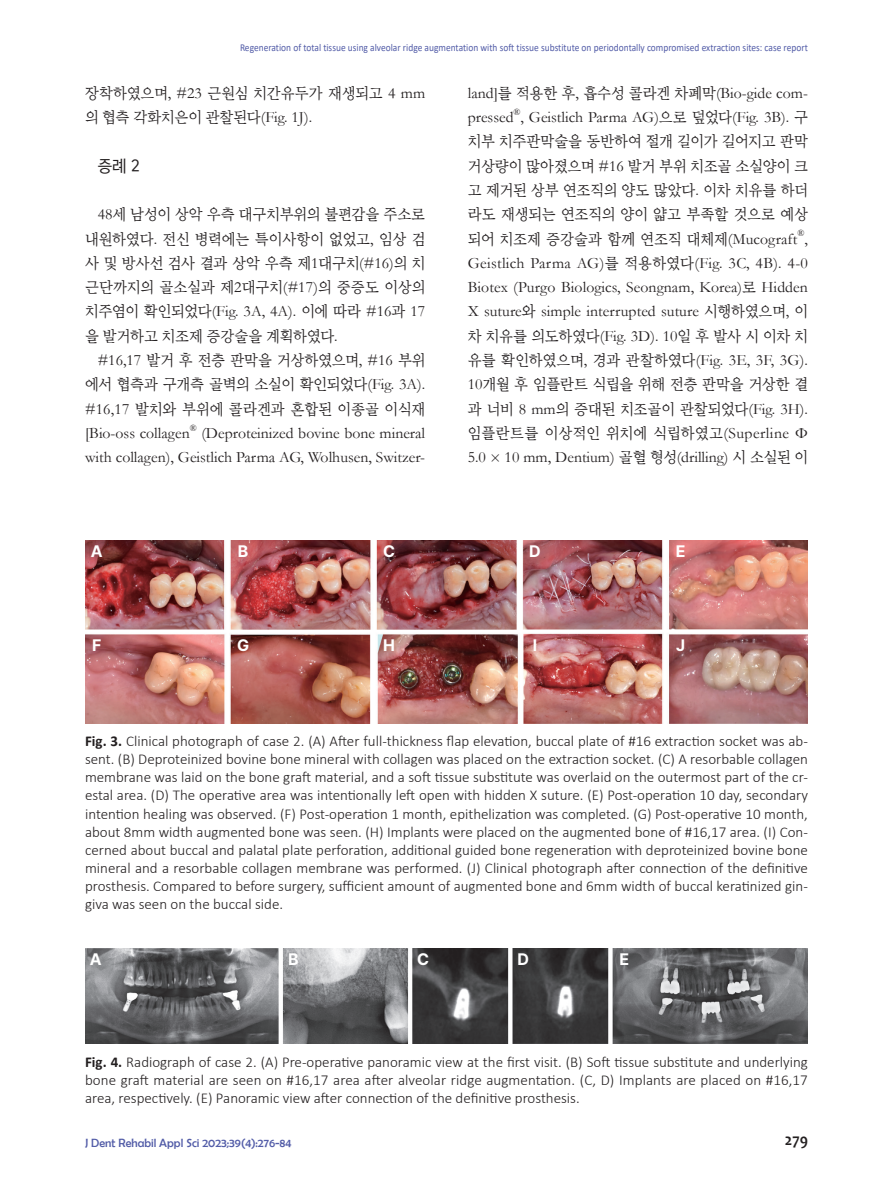
<style>
.page{position:relative;width:893px;height:1191px;background:#fff}
.page>*{position:absolute;margin:0;border:0;box-sizing:border-box;transform-origin:0 0}
.t1{font:700 16.5px "Pretendard";color:#fff}
.t2{font:700 16.5px "Candara";color:#231f20;scale:.95 1}
.t3{font:16.5px "Bareun Dotum Pro 1";color:#231f20;scale:.95 1}
.t4{font:15.75px/24.3px "Bareun Batang Pro 1";color:#231f20;text-align:justify;scale:.96 1}
.t5{font:15.75px/24.3px "Garamond";color:#231f20;text-align:right}
.t6{font:300 15px/18px "Calibri";color:#231f20;text-align:justify}
.t7{font:12px "Berlin Sans FB";color:#535da8}
.t8{font:10.5px "Calibri";color:#535da8;scale:.9 1}
.t9{font:9.15px "Garamond";color:#231f20}
.s1{font-family:"Garamond"}
.s2{font-family:"Bareun Batang Pro 1"}
.s3{font-weight:700}
</style>
<div class="page">
<img style="left:85px;top:540px;width:723px;height:183px">
<img style="left:85px;top:948px;width:723px;height:95px">
<p class="t8" style="left:240px;top:40px;width:632px">Regeneration of total tissue using alveolar ridge augmentation with soft tissue substitute on periodontally compromised extraction sites: case report</p>
<p class="t4" style="left:85px;top:81px;width:356px">장착하였으며<span class="s1">, #23</span> 근원심 치간유두가 재생되고 <span class="s1">4 mm </span>의 협측 각화치은이 관찰된다<span class="s1">(Fig. 1J).</span></p>
<p class="t3" style="left:98px;top:158px;width:45px">증례 2</p>
<p class="t4" style="left:85px;top:202px;width:356px;text-indent:13px"><span class="s1">48</span>세 남성이 상악 우측 대구치부위의 불편감을 주소로 내원하였다<span class="s1">.</span> 전신 병력에는 특이사항이 없었고<span class="s1">,</span> 임상 검 사 및 방사선 검사 결과 상악 우측 제<span class="s1">1</span>대구치<span class="s1">(#16)</span>의 치 근단까지의 골소실과 제<span class="s1">2</span>대구치<span class="s1">(#17)</span>의 중증도 이상의</p>
<p class="t5" style="left:85px;top:299px;width:342px"><span class="s2">치주염이 확인되었다</span>(Fig. 3A, 4A). <span class="s2">이에 따라</span> #16<span class="s2">과</span> 17</p>
<p class="t4" style="left:85px;top:324px;width:265px">을 발거하고 치조제 증강술을 계획하였다<span class="s1">.</span></p>
<p class="t4" style="left:98px;top:348px;width:343px"><span class="s1">#16,17</span> 발거 후 전층 판막을 거상하였으며<span class="s1">, #16</span> 부위</p>
<p class="t4" style="left:85px;top:372px;width:356px">에서 협측과 구개측 골벽의 소실이 확인되었다<span class="s1">(Fig. 3A).</span></p>
<p class="t4" style="left:85px;top:397px;width:356px"><span class="s1">#16,17</span> 발치와 부위에 콜라겐과 혼합된 이종골 이식재</p>
<p class="t5" style="left:85px;top:420px;width:106px">[Bio-oss collagen</p>
<p class="t9" style="left:190px;top:422px;width:8px">®</p>
<p class="t5" style="left:85px;top:420px;width:342px">(Deproteinized bovine bone mineral<br>with collagen), Geistlich Parma AG, Wolhusen, Switzer-</p>
<p class="t5" style="left:468px;top:80px;width:342px;text-align:left">land]<span class="s2">를 적용한 후</span>, <span class="s2">흡수성 콜라겐 차폐막</span>(Bio-gide com&shy;pressed , Geistlich Parma AG)<span class="s2">으로 덮었다</span>(Fig. 3B). <span class="s2">구</span></p>
<p class="t9" style="left:513px;top:106px;width:8px">®</p>
<p class="t4" style="left:468px;top:129px;width:356px">치부 치주판막술을 동반하여 절개 길이가 길어지고 판막 거상량이 많아졌으며 <span class="s1">#16</span> 발거 부위 치조골 소실양이 크 고 제거된 상부 연조직의 양도 많았다<span class="s1">.</span> 이차 치유를 하더 라도 재생되는 연조직의 양이 얇고 부족할 것으로 예상 되어 치조제 증강술과 함께 연조직 대체제<span class="s1">(Mucograft</span></p>
<p class="t9" style="left:797px;top:227px;width:8px">®</p>
<p class="t5" style="left:468px;top:226px;width:342px;text-align:justify;text-indent:337px">, Geistlich Parma AG)<span class="s2">를 적용하였다</span>(Fig. 3C, 4B). 4-0<br>Biotex (Purgo Biologics, Seongnam, Korea)<span class="s2">로</span> Hidden X suture<span class="s2">와</span> simple interrupted suture <span class="s2">시행하였으며</span>, <span class="s2">이</span></p>
<p class="t4" style="left:468px;top:324px;width:356px">차 치유를 의도하였다<span class="s1">(Fig. 3D). 10</span>일 후 발사 시 이차 치</p>
<p class="t5" style="left:468px;top:347px;width:342px"><span class="s2">유를 확인하였으며</span>, <span class="s2">경과 관찰하였다</span>(Fig. 3E, 3F, 3G).</p>
<p class="t4" style="left:468px;top:372px;width:356px"><span class="s1">10</span>개월 후 임플란트 식립을 위해 전층 판막을 거상한 결 과 너비 <span class="s1">8 mm</span>의 증대된 치조골이 관찰되었다<span class="s1">(Fig. 3H). </span>임플란트를 이상적인 위치에 식립하였고<span class="s1">(Superline Φ</span></p>
<p class="t5" style="left:468px;top:445px;width:342px">5.0 × 10 mm, Dentium) <span class="s2">골혈 형성</span>(drilling) <span class="s2">시 소실된 이</span></p>
<p class="t1" style="left:91px;top:539px;width:13px">A</p>
<p class="t1" style="left:238px;top:539px;width:12px">B</p>
<p class="t1" style="left:383px;top:539px;width:13px">C</p>
<p class="t1" style="left:529px;top:539px;width:13px">D</p>
<p class="t1" style="left:676px;top:539px;width:11px">E</p>
<p class="t1" style="left:92px;top:633px;width:11px">F</p>
<p class="t1" style="left:237px;top:633px;width:14px">G</p>
<p class="t1" style="left:383px;top:633px;width:13px">H</p>
<p class="t1" style="left:533px;top:633px;width:6px">I</p>
<p class="t1" style="left:676px;top:633px;width:11px">J</p>
<p class="t6" style="left:85px;top:732px;width:724px"><span class="s3">Fig. 3.</span> Clinical photograph of case 2. (A) After full-thickness flap elevation, buccal plate of #16 extraction socket was ab&shy;sent. (B) Deproteinized bovine bone mineral with collagen was placed on the extraction socket. (C) A resorbable collagen membrane was laid on the bone graft material, and a soft tissue substitute was overlaid on the outermost part of the cr&shy;estal area. (D) The operative area was intentionally left open with hidden X suture. (E) Post-operation 10 day, secondary intention healing was observed. (F) Post-operation 1 month, epithelization was completed. (G) Post-operative 10 month, about 8mm width augmented bone was seen. (H) Implants were placed on the augmented bone of #16,17 area. (I) Con&shy;cerned about buccal and palatal plate perforation, additional guided bone regeneration with deproteinized bovine bone mineral and a resorbable collagen membrane was performed. (J) Clinical photograph after connection of the definitive prosthesis. Compared to before surgery, sufficient amount of augmented bone and 6mm width of buccal keratinized gin&shy;giva was seen on the buccal side.</p>
<p class="t1" style="left:90px;top:947px;width:13px">A</p>
<p class="t1" style="left:288px;top:947px;width:12px">B</p>
<p class="t1" style="left:417px;top:947px;width:13px">C</p>
<p class="t1" style="left:517px;top:947px;width:13px">D</p>
<p class="t1" style="left:619px;top:947px;width:11px">E</p>
<p class="t6" style="left:85px;top:1052px;width:724px"><span class="s3">Fig. 4.</span> Radiograph of case 2. (A) Pre-operative panoramic view at the first visit. (B) Soft tissue substitute and underlying bone graft material are seen on #16,17 area after alveolar ridge augmentation. (C, D) Implants are placed on #16,17 area, respectively. (E) Panoramic view after connection of the definitive prosthesis.</p>
<p class="t7" style="left:85px;top:1135px;width:208px">J Dent Rehabil Appl Sci 2023;39(4):276-84</p>
<p class="t2" style="left:785px;top:1129px;width:26px">279</p>
</div>
